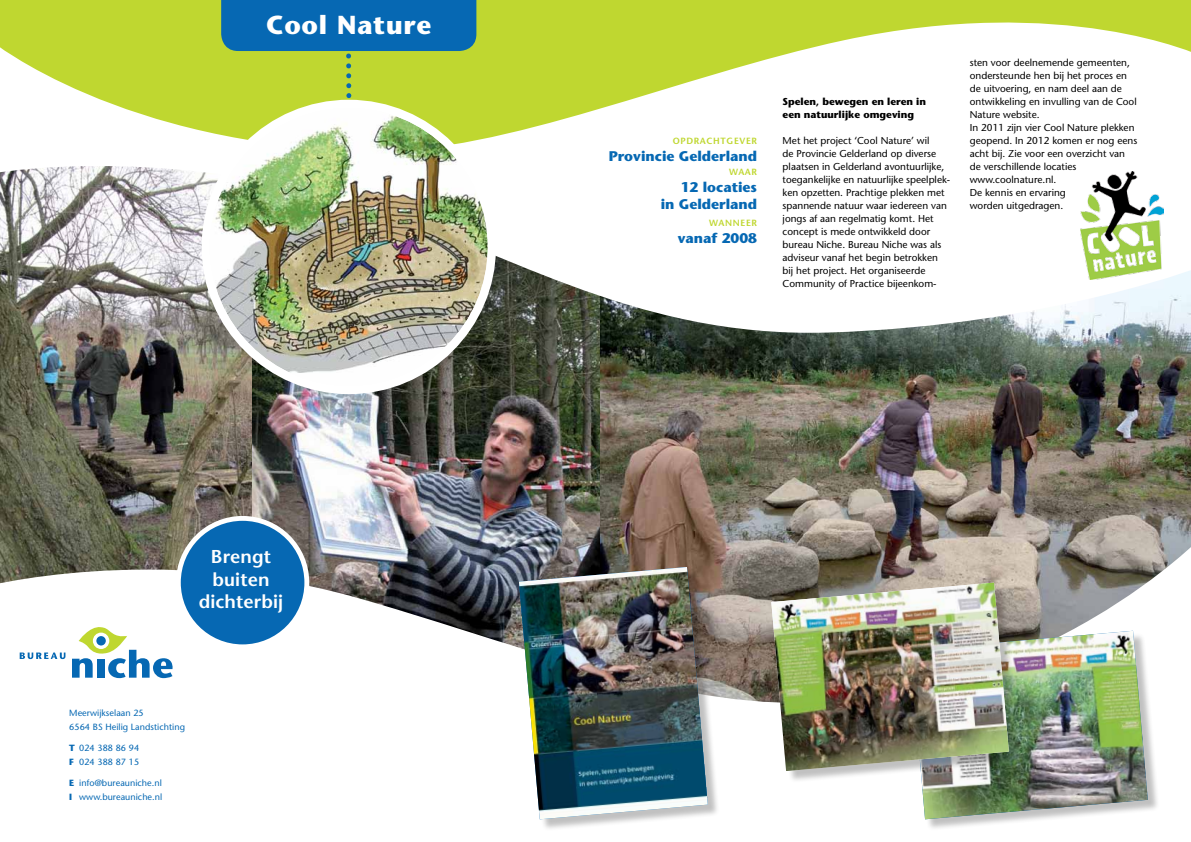
<style>
.page{position:relative;width:1191px;height:842px;background:#fff}
.page>*{position:absolute;margin:0;border:0;box-sizing:border-box;transform-origin:0 0}
.t1{font:700 26px "Stone Sans";letter-spacing:.03em;color:#fff}
.t2{font:600 18.6px/22.3px "Stone Sans";letter-spacing:.005em;color:#fff;text-align:center}
.t3{font:700 14px/17px "Stone Sans";color:#0668b3;text-align:right}
.t4{font:10px/13px "Stone Sans";color:#000}
.t5{font:700 10px/13px "Stone Sans";color:#000}
.t6{font:9px/14px "Stone Sans";letter-spacing:.005em;color:#0668b3}
.t7{font:600 9px "Stone Sans";letter-spacing:.07em;color:#bfd730}
.s1{font-weight:700}
</style>
<div class="page">
<img style="left:0;top:339px;width:252px;height:189px">
<img style="left:252px;top:339px;width:348px;height:189px">
<img style="left:600px;top:339px;width:591px;height:189px">
<img style="left:0;top:528px;width:1191px;height:175px">
<svg style="left:0;top:166px;width:1191px;height:173px"></svg>
<svg style="left:0;top:0;width:1191px;height:145px"></svg>
<svg style="left:20px;top:652px;width:45px;height:7px"></svg>
<svg style="left:72px;top:626px;width:101px;height:52px"></svg>
<div style="left:178px;top:518px;width:129px;height:129px;background:#0668b3;border-radius:50%"></div>
<div style="left:176px;top:516px;width:133px;height:133px;border:5px solid #fff;border-radius:50%"></div>
<div style="left:206px;top:104px;width:286px;height:286px;background:#fff;border-radius:50%"></div>
<img style="left:210px;top:108px;width:278px;height:278px;border-radius:139px">
<div style="left:202px;top:100px;width:294px;height:294px;border:8px solid #fff;border-radius:50%"></div>
<div style="left:521px;top:569px;width:199px;height:262px;background:#000;opacity:.25"></div>
<img style="left:519px;top:567px;width:189px;height:252px">
<div style="left:912px;top:633px;width:247px;height:198px;background:#000;opacity:.25"></div>
<img style="left:912px;top:631px;width:235px;height:188px">
<div style="left:773px;top:584px;width:248px;height:199px;background:#000;opacity:.25"></div>
<img style="left:771px;top:583px;width:237px;height:188px">
<svg style="left:221px;top:0;width:255px;height:137px;background:#80b17a"></svg>
<img style="left:1080px;top:171px;width:83px;height:109px">
<h1 class="t1" style="left:266px;top:9px;width:167px">Cool Nature</h1>
<h2 class="t2" style="left:199px;top:545px;width:86px">BRENGT<br>BUITEN<br>DICHTERBIJ</h2>
<p class="t6" style="left:69px;top:705px;width:117px">Meerwijkselaan 25<br>6564 BS Heilig Landstichting</p>
<p class="t6" style="left:69px;top:740px;width:71px"><span class="s1">T</span> 024 388 86 94<br><span class="s1">F</span> 024 388 87 15</p>
<p class="t6" style="left:69px;top:775px;width:95px"><span class="s1">E</span> info@bureauniche.nl<br><span class="s1">I</span> www.bureauniche.nl</p>
<p class="t7" style="left:672px;top:136px;width:86px">OPDRACHTGEVER</p>
<h3 class="t3" style="left:609px;top:148px;width:150px">Provincie Gelderland</h3>
<p class="t7" style="left:729px;top:167px;width:30px">WAAR</p>
<h3 class="t3" style="left:661px;top:179px;width:98px">12 locaties<br>in Gelderland</h3>
<p class="t7" style="left:709px;top:218px;width:49px">WANNEER</p>
<h3 class="t3" style="left:678px;top:230px;width:81px">vanaf 2008</h3>
<p class="t5" style="left:782px;top:95px;width:145px">Spelen, bewegen en leren in een natuurlijke omgeving</p>
<p class="t4" style="left:782px;top:134px;width:169px">Met het project ‘Cool Nature’ wil<br>de Provincie Gelderland op diverse plaatsen in Gelderland avontuurlijke, toegankelijke en natuurlijke speelplek&shy;ken opzetten. Prachtige plekken met spannende natuur waar iedereen van jongs af aan regelmatig komt. Het concept is mede ontwikkeld door bureau Niche. Bureau Niche was als adviseur vanaf het begin betrokken bij het project. Het organiseerde Community of Practice bijeenkom-</p>
<p class="t4" style="left:969px;top:56px;width:169px">sten voor deelnemende gemeenten, ondersteunde hen bij het proces en de uitvoering, en nam deel aan de ontwikkeling en invulling van de Cool<br>Nature website.<br>In 2011 zijn vier Cool Nature plekken geopend. In 2012 komen er nog eens acht bij. Zie voor een overzicht van de verschillende locaties www.coolnature.nl.<br>De kennis en ervaring<br>worden uitgedragen.</p>
</div>
